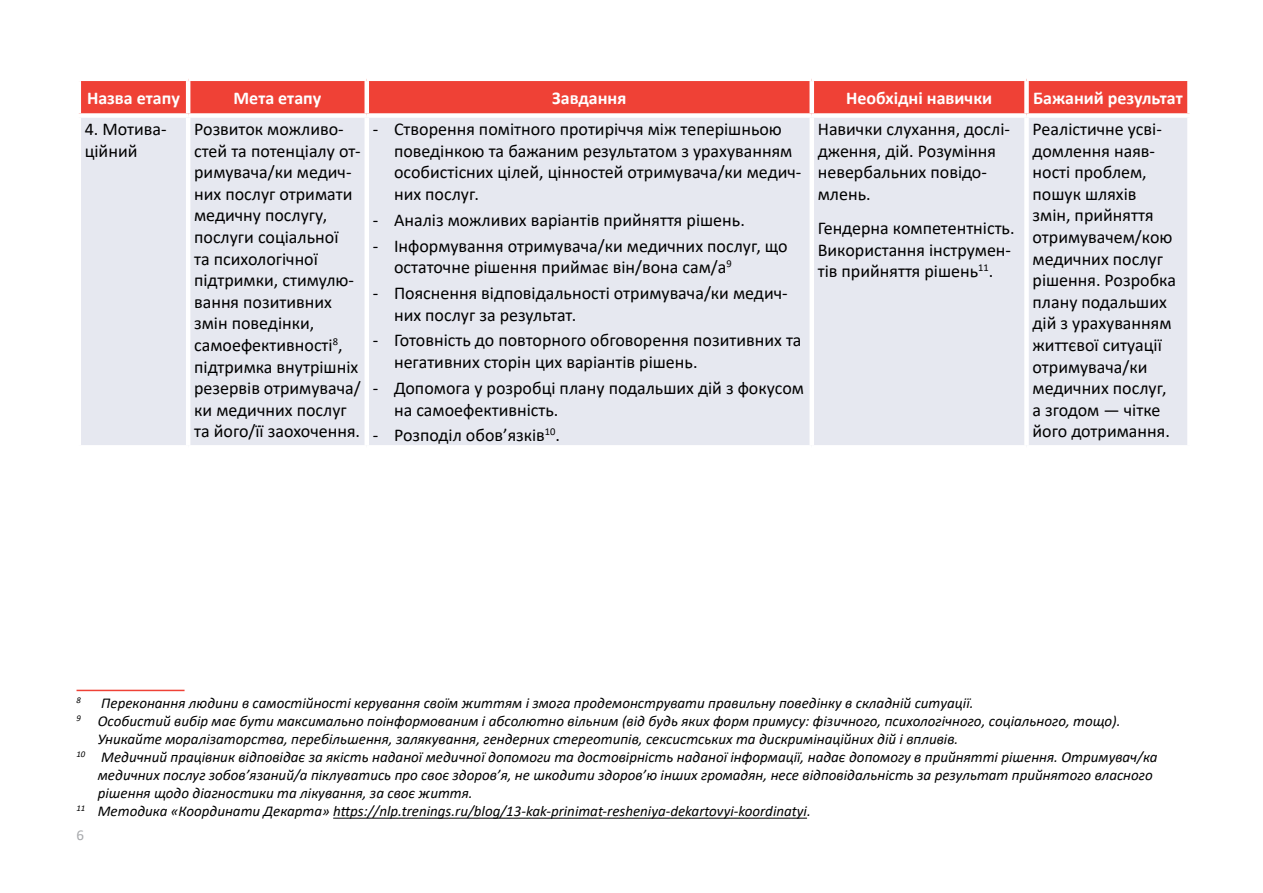
<style>
.page{position:relative;width:1263px;height:893px;background:#fff}
.page>*{position:absolute;margin:0;border:0;box-sizing:border-box;transform-origin:0 0}
.t1{font:18px/21.6px "Calibri";color:#000}
.t2{font:700 18px "Calibri";color:#fff}
.t3{font:italic 15px "Calibri";color:#000}
.t4{font:15px "Calibri";color:#a7a9ac}
.t5{font:italic 8.7px "Calibri";color:#000}
</style>
<div class="page">
<div style="left:81px;top:81px;width:1106px;height:32px;background:#ef4136"></div>
<div style="left:81px;top:118px;width:1106px;height:327px;background:#e6e8f0"></div>
<hr style="left:186px;top:81px;width:4px;height:32px;background:#fff">
<div style="left:364px;top:81px;width:5px;height:32px;background:#fff"></div>
<div style="left:809px;top:81px;width:5px;height:32px;background:#fff"></div>
<div style="left:1024px;top:81px;width:5px;height:32px;background:#fff"></div>
<hr style="left:186px;top:118px;width:4px;height:327px;background:#fff">
<div style="left:364px;top:118px;width:5px;height:327px;background:#fff"></div>
<div style="left:809px;top:118px;width:5px;height:327px;background:#fff"></div>
<div style="left:1024px;top:118px;width:5px;height:327px;background:#fff"></div>
<hr style="left:77px;top:690px;width:108px;height:1px;background:#ef4136">
<hr style="left:333px;top:818px;width:474px;height:1px;background:#000">
<p class="t2" style="left:87px;top:85px;width:94px">Назва етапу</p>
<p class="t2" style="left:234px;top:85px;width:89px">Мета етапу</p>
<p class="t2" style="left:552px;top:85px;width:76px">Завдання</p>
<p class="t2" style="left:846px;top:85px;width:148px">Необхідні навички</p>
<p class="t2" style="left:1033px;top:85px;width:151px">Бажаний результат</p>
<p class="t1" style="left:85px;top:118px;width:83px">4. Мотива&shy;ційний</p>
<p class="t1" style="left:194px;top:118px;width:168px">Розвиток можливо&shy;стей та потенціалу от&shy;римувача/ки медич&shy;них послуг отримати медичну послугу, послуги соціальної<br>та психологічної підтримки, стимулю&shy;вання позитивних змін поведінки, самоефективності<sup>8</sup>, підтримка внутрішніх резервів отримувача/ ки медичних послуг та його/її заохочення.</p>
<p class="t1" style="left:394px;top:118px;width:409px;text-indent:-21px">- Створення помітного протиріччя між теперішньою поведінкою та бажаним результатом з урахуванням особистісних цілей, цінностей отримувача/ки медич&shy;них послуг.</p>
<p class="t1" style="left:1032px;top:118px;width:145px">Реалістичне усві&shy;домлення наяв&shy;ності проблем, пошук шляхів змін, прийняття отримувачем/кою медичних послуг рішення. Розробка плану подальших дій з урахуванням життєвої ситуації отримувача/ки медичних послуг, а згодом — чітке його дотримання.</p>
<p class="t1" style="left:818px;top:118px;width:194px">Навички слухання, дослі&shy;дження, дій. Розуміння невербальних повідо&shy;млень.</p>
<p class="t1" style="left:818px;top:217px;width:198px">Гендерна компетентність.<br>Використання інструмен&shy;тів прийняття рішень<sup>11</sup>.</p>
<p class="t1" style="left:373px;top:208px;width:374px">- Аналіз можливих варіантів прийняття рішень.</p>
<p class="t1" style="left:394px;top:234px;width:395px;text-indent:-21px">- Інформування отримувача/ки медичних послуг, що остаточне рішення приймає він/вона сам/а<sup>9</sup></p>
<p class="t1" style="left:394px;top:282px;width:395px;text-indent:-21px">- Пояснення відповідальності отримувача/ки медич&shy;них послуг за результат.</p>
<p class="t1" style="left:394px;top:329px;width:409px;text-indent:-21px">- Готовність до повторного обговорення позитивних та негативних сторін цих варіантів рішень.</p>
<p class="t1" style="left:394px;top:377px;width:412px;text-indent:-21px">- Допомога у розробці плану подальших дій з фокусом на самоефективність.</p>
<p class="t1" style="left:373px;top:424px;width:189px">- Розподіл обов’язків<sup>10</sup>.</p>
<p class="t5" style="left:77px;top:694px;width:6px">8</p>
<p class="t3" style="left:101px;top:693px;width:874px">Переконання людини в самостійності керування своїм життям і змога продемонструвати правильну поведінку в складній ситуації.</p>
<p class="t3" style="left:77px;top:711px;width:1045px"><sup>9</sup> Особистий вибір має бути максимально поінформованим і абсолютно вільним (від будь яких форм примусу: фізичного, психологічного, соціального, тощо).</p>
<p class="t3" style="left:98px;top:729px;width:862px">Уникайте моралізаторства, перебільшення, залякування, гендерних стереотипів, сексистських та дискримінаційних дій і впливів.</p>
<p class="t3" style="left:77px;top:747px;width:1082px"><sup>10</sup> Медичний працівник відповідає за якість наданої медичної допомоги та достовірність наданої інформації, надає допомогу в прийнятті рішення. Отримувач/ка</p>
<p class="t3" style="left:98px;top:765px;width:1056px">медичних послуг зобов’язаний/а піклуватись про своє здоров’я, не шкодити здоров’ю інших громадян, несе відповідальність за результат прийнятого власного</p>
<p class="t3" style="left:98px;top:783px;width:376px">рішення щодо діагностики та лікування, за своє життя.</p>
<p class="t3" style="left:77px;top:801px;width:736px"><sup>11</sup> Методика «Координати Декарта» https://nlp.trenings.ru/blog/13-kak-prinimat-resheniya-dekartovyi-koordinatyi.</p>
<p class="t4" style="left:77px;top:825px;width:9px">6</p>
</div>
